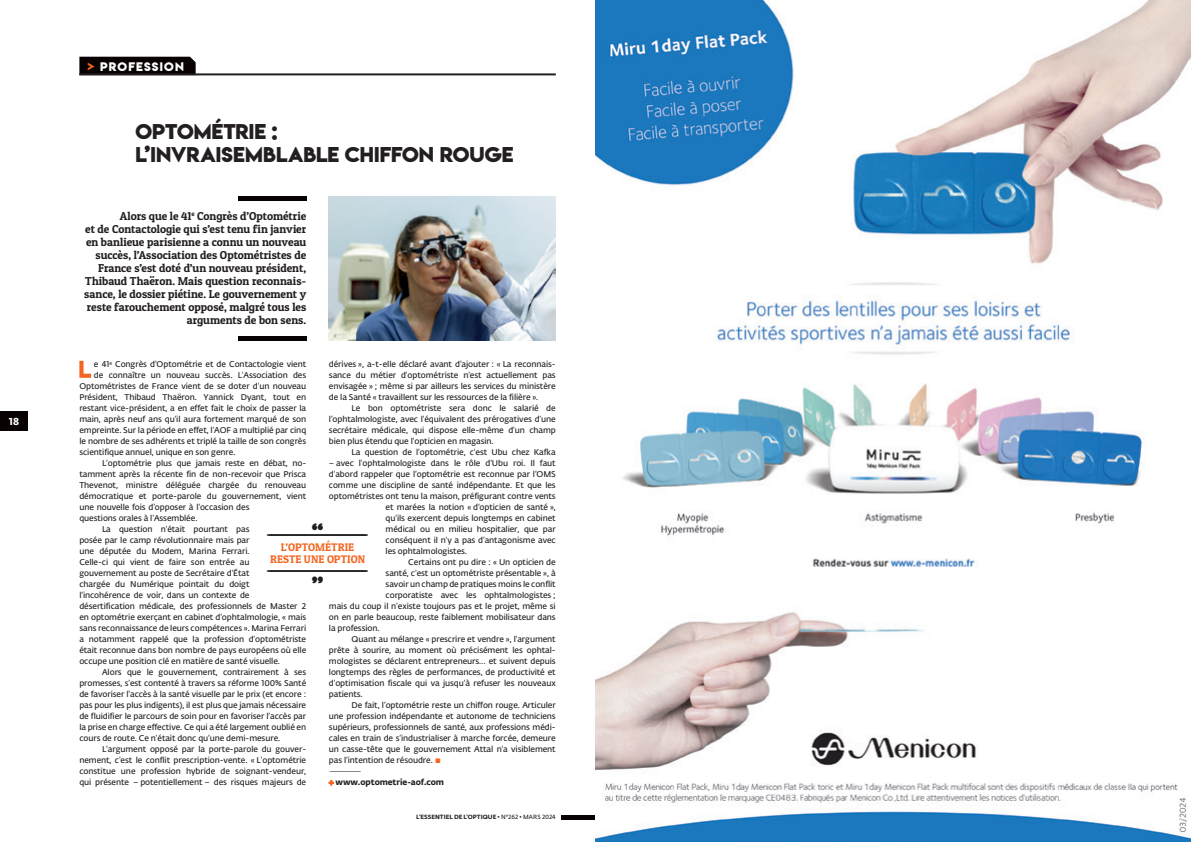
<style>
.page{position:relative;width:1191px;height:842px;background:#fff}
.page>*{position:absolute;margin:0;border:0;box-sizing:border-box;transform-origin:0 0}
.t1{font:19px/23px "Lemon Milkbold";color:#231f20}
.t2{font:11.5px/13px "Patua One";letter-spacing:-.005em;color:#231f20;text-align:right}
.t3{font:11px "Fedra Sans Alt Pro Bold LF";color:#231f20}
.t4{font:11px/12px "Patua One";letter-spacing:.005em;color:#f36621;text-align:center}
.t5{font:11px "Lemon Milkbold";letter-spacing:.11em;color:#fff}
.t6{font:10px "Fedra Sans Alt Pro Bold LF";color:#fff}
.t7{font:8.2px/11px "Fedra Sans Alt Pro Demi LF";letter-spacing:-.01em;color:#231f20;text-align:justify}
.t8{font:8.2px "Fedra Sans Alt Pro Bold LF";letter-spacing:-.01em;color:#231f20}
.t9{font:8.2px "Fedra Sans Alt Pro Demi LF";color:#757679}
.t10{font:6px "Fedra Sans Alt Pro Bold LF";letter-spacing:.005em;color:#231f20}
.s1{color:#f36621}
.s2{font-family:"Fedra Sans Alt Pro Demi LF";color:#f36621}
.s3{font-family:"Fedra Sans Alt Pro Demi LF"}
</style>
<div class="page">
<div style="left:0;top:411px;width:28px;height:20px;background:#080302"></div>
<hr style="left:561px;top:815px;width:34px;height:4px;background:#080302">
<img style="left:329px;top:196px;width:227px;height:145px">
<div style="left:238px;top:196px;width:68px;height:5px;background:#080302"></div>
<hr style="left:238px;top:337px;width:68px;height:4px;background:#080302">
<div style="left:79px;top:57px;width:117px;height:16px;background:#080302"></div>
<hr style="left:79px;top:73px;width:477px;height:2px;background:#231f20">
<svg style="left:79px;top:361px;width:12px;height:17px"></svg>
<img style="left:595px;top:0;width:596px;height:842px">
<p class="t6" style="left:9px;top:413px;width:12px">18</p>
<h3 class="t5" style="left:88px;top:59px;width:97px"><span class="s1">&gt;</span> PROFESSION</h3>
<h1 class="t1" style="left:135px;top:120px;width:379px">OPTOMÉTRIE :<br>L’INVRAISEMBLABLE CHIFFON ROUGE</h1>
<p class="t2" style="left:84px;top:210px;width:223px">Alors que le 41<sup>e</sup> Congrès d’Optométrie<br>et de Contactologie qui s’est tenu fin janvier en banlieue parisienne a connu un nouveau succès, l’Association des Optométristes de France s’est doté d’un nouveau président, Thibaud Thaëron. Mais question reconnais&shy;sance, le dossier piétine. Le gouvernement y reste farouchement opposé, malgré tous les arguments de bon sens.</p>
<p class="t7" style="left:329px;top:358px;width:228px">dérives », a-t-elle déclaré avant d’ajouter : « La reconnais&shy;sance du métier d’optométriste n’est actuellement pas envisagée » ; même si par ailleurs les services du ministère de la Santé « travaillent sur les ressources de la filière ».</p>
<p class="t7" style="left:329px;top:402px;width:228px;text-indent:23px">Le bon optométriste sera donc le salarié de l’ophtalmologiste, avec l’équivalent des prérogatives d’une secrétaire médicale, qui dispose elle-même d’un champ bien plus étendu que l’opticien en magasin.</p>
<p class="t7" style="left:351px;top:446px;width:206px">La question de l’optométrie, c’est Ubu chez Kafka</p>
<p class="t7" style="left:329px;top:457px;width:228px">– avec l’ophtalmologiste dans le rôle d’Ubu roi. Il faut</p>
<p class="t7" style="left:329px;top:468px;width:228px">d’abord rappeler que l’optométrie est reconnue par l’OMS</p>
<p class="t7" style="left:329px;top:479px;width:228px">comme une discipline de santé indépendante. Et que les</p>
<p class="t7" style="left:329px;top:490px;width:228px">optométristes ont tenu la maison, préfigurant contre vents</p>
<p class="t7" style="left:386px;top:501px;width:172px">et marées la notion « d’opticien de santé »,</p>
<p class="t7" style="left:385px;top:512px;width:172px">qu’ils exercent depuis longtemps en cabinet</p>
<p class="t7" style="left:385px;top:523px;width:172px">médical ou en milieu hospitalier, que par</p>
<p class="t7" style="left:385px;top:534px;width:172px">conséquent il n’y a pas d’antagonisme avec</p>
<p class="t7" style="left:385px;top:545px;width:83px">les ophtalmologistes.</p>
<p class="t7" style="left:408px;top:556px;width:149px">Certains ont pu dire : « Un opticien de</p>
<p class="t7" style="left:385px;top:567px;width:172px">santé, c’est un optométriste présentable », à</p>
<p class="t7" style="left:385px;top:578px;width:172px">savoir un champ de pratiques moins le conflit</p>
<p class="t7" style="left:385px;top:589px;width:172px">corporatiste avec les ophtalmologistes ;</p>
<p class="t7" style="left:329px;top:600px;width:228px">mais du coup il n’existe toujours pas et le projet, même si</p>
<p class="t7" style="left:329px;top:611px;width:228px">on en parle beaucoup, reste faiblement mobilisateur dans</p>
<p class="t7" style="left:329px;top:622px;width:52px">la profession.</p>
<p class="t7" style="left:351px;top:633px;width:206px">Quant au mélange « prescrire et vendre », l’argument</p>
<p class="t7" style="left:329px;top:644px;width:228px">prête à sourire, au moment où précisément les ophtal-</p>
<p class="t7" style="left:329px;top:655px;width:228px">mologistes se déclarent entrepreneurs… et suivent depuis</p>
<p class="t7" style="left:329px;top:666px;width:228px">longtemps des règles de performances, de productivité et</p>
<p class="t7" style="left:329px;top:677px;width:228px">d’optimisation fiscale qui va jusqu’à refuser les nouveaux</p>
<p class="t7" style="left:329px;top:688px;width:35px">patients.</p>
<p class="t7" style="left:351px;top:699px;width:206px">De fait, l’optométrie reste un chiffon rouge. Articuler</p>
<p class="t7" style="left:329px;top:710px;width:228px">une profession indépendante et autonome de techniciens</p>
<p class="t7" style="left:329px;top:721px;width:228px">supérieurs, professionnels de santé, aux professions médi-</p>
<p class="t7" style="left:329px;top:732px;width:228px">cales en train de s’industrialiser à marche forcée, demeure</p>
<p class="t7" style="left:329px;top:743px;width:228px">un casse-tête que le gouvernement Attal n’a visiblement</p>
<p class="t7" style="left:329px;top:754px;width:114px">pas l’intention de résoudre. <span class="s1">▪</span></p>
<p class="t9" style="left:329px;top:765px;width:34px">---------------------</p>
<p class="t8" style="left:329px;top:776px;width:117px"><span class="s2">+</span> www.optometrie-aof.com</p>
<p class="t7" style="left:94px;top:358px;width:214px">e 41<sup>e</sup> Congrès d’Optométrie et de Contactologie vient</p>
<p class="t7" style="left:94px;top:369px;width:214px">de connaître un nouveau succès. L’Association des</p>
<p class="t7" style="left:79px;top:380px;width:228px">Optométristes de France vient de se doter d’un nouveau</p>
<p class="t7" style="left:79px;top:391px;width:228px">Président, Thibaud Thaëron. Yannick Dyant, tout en</p>
<p class="t7" style="left:79px;top:402px;width:228px">restant vice-président, a en effet fait le choix de passer la</p>
<p class="t7" style="left:79px;top:413px;width:228px">main, après neuf ans qu’il aura fortement marqué de son</p>
<p class="t7" style="left:79px;top:424px;width:228px">empreinte. Sur la période en effet, l’AOF a multiplié par cinq</p>
<p class="t7" style="left:79px;top:435px;width:228px">le nombre de ses adhérents et triplé la taille de son congrès</p>
<p class="t7" style="left:79px;top:446px;width:158px">scientifique annuel, unique en son genre.</p>
<p class="t7" style="left:102px;top:457px;width:206px">L’optométrie plus que jamais reste en débat, no-</p>
<p class="t7" style="left:79px;top:468px;width:228px">tamment après la récente fin de non-recevoir que Prisca</p>
<p class="t7" style="left:79px;top:479px;width:228px">Thevenot, ministre déléguée chargée du renouveau</p>
<p class="t7" style="left:79px;top:490px;width:228px">démocratique et porte-parole du gouvernement, vient</p>
<p class="t7" style="left:79px;top:501px;width:172px">une nouvelle fois d’opposer à l’occasion des</p>
<p class="t7" style="left:79px;top:512px;width:119px">questions orales à l’Assemblée.</p>
<p class="t7" style="left:102px;top:523px;width:149px">La question n’était pourtant pas</p>
<p class="t7" style="left:79px;top:534px;width:172px">posée par le camp révolutionnaire mais par</p>
<p class="t7" style="left:79px;top:545px;width:172px">une députée du Modem, Marina Ferrari.</p>
<p class="t7" style="left:79px;top:556px;width:172px">Celle-ci qui vient de faire son entrée au</p>
<p class="t7" style="left:79px;top:567px;width:172px">gouvernement au poste de Secrétaire d’État</p>
<p class="t7" style="left:79px;top:578px;width:172px">chargée du Numérique pointait du doigt</p>
<p class="t7" style="left:79px;top:589px;width:172px">l’incohérence de voir, dans un contexte de</p>
<p class="t7" style="left:79px;top:600px;width:228px">désertification médicale, des professionnels de Master 2</p>
<p class="t7" style="left:79px;top:611px;width:228px">en optométrie exerçant en cabinet d’ophtalmologie, « mais</p>
<p class="t7" style="left:79px;top:622px;width:228px">sans reconnaissance de leurs compétences ». Marina Ferrari</p>
<p class="t7" style="left:79px;top:633px;width:228px">a notamment rappelé que la profession d’optométriste</p>
<p class="t7" style="left:79px;top:644px;width:228px">était reconnue dans bon nombre de pays européens où elle</p>
<p class="t7" style="left:79px;top:655px;width:202px">occupe une position clé en matière de santé visuelle.</p>
<p class="t7" style="left:102px;top:666px;width:206px">Alors que le gouvernement, contrairement à ses</p>
<p class="t7" style="left:79px;top:677px;width:228px">promesses, s’est contenté à travers sa réforme 100% Santé</p>
<p class="t7" style="left:79px;top:688px;width:228px">de favoriser l’accès à la santé visuelle par le prix (et encore :</p>
<p class="t7" style="left:79px;top:699px;width:228px">pas pour les plus indigents), il est plus que jamais nécessaire</p>
<p class="t7" style="left:79px;top:710px;width:228px">de fluidifier le parcours de soin pour en favoriser l’accès par</p>
<p class="t7" style="left:79px;top:721px;width:228px">la prise en charge effective. Ce qui a été largement oublié en</p>
<p class="t7" style="left:79px;top:732px;width:202px">cours de route. Ce n’était donc qu’une demi-mesure.</p>
<p class="t7" style="left:102px;top:743px;width:206px">L’argument opposé par la porte-parole du gouver-</p>
<p class="t7" style="left:79px;top:754px;width:228px">nement, c’est le conflit prescription-vente. « L’optométrie</p>
<p class="t7" style="left:79px;top:765px;width:228px">constitue une profession hybride de soignant-vendeur,</p>
<p class="t7" style="left:79px;top:776px;width:228px">qui présente – potentiellement – des risques majeurs de</p>
<h1 class="t1" style="left:312px;top:521px;width:13px">“</h1>
<h3 class="t4" style="left:270px;top:541px;width:97px">L’OPTOMÉTRIE<br>RESTE UNE OPTION</h3>
<h3 class="t3" style="left:266px;top:562px;width:104px">--------------------------------------------------------------------</h3>
<h1 class="t1" style="left:312px;top:574px;width:13px">”</h1>
<h3 class="t3" style="left:266px;top:526px;width:104px">--------------------------------------------------------------------</h3>
<p class="t10" style="left:416px;top:812px;width:141px">L’ESSENTIEL DE L’OPTIQUE <span class="s3">• N°262 • MARS 2024</span></p>
</div>
